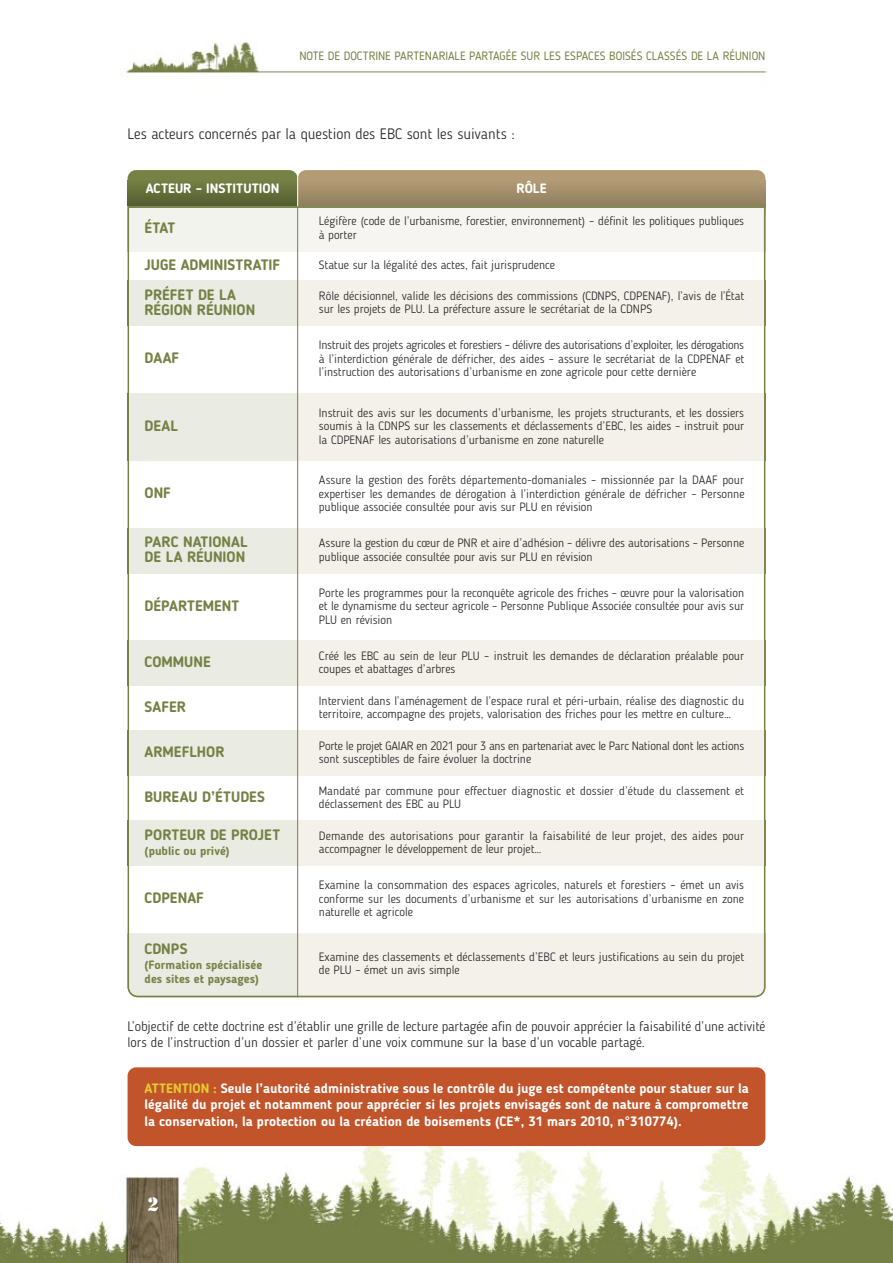
<style>
.page{position:relative;width:893px;height:1263px;background:#fff}
.page>*{position:absolute;margin:0;border:0;box-sizing:border-box;transform-origin:0 0}
.t1{font:18px "Stencil";color:#fff}
.t2{font:700 15px/29.5px "Blogger Sans";color:#758145}
.t3{font:300 15px "Blogger Sans";color:#272526}
.t4{font:700 13.5px/16.5px "Blogger Sans";color:#fff;text-align:justify}
.t5{font:300 13.5px/16.5px "Blogger Sans";color:#272526}
.t6{font:300 12px/13.5px "Blogger Sans";color:#272526}
.t7{font:12px "Blogger Sans";color:#758145}
.t8{font:700 12px/13.5px "Blogger Sans";color:#758145}
.s1{color:#e4ca32}
</style>
<div class="page">
<img style="left:0;top:41px;width:893px;height:1222px">
<div style="left:298px;top:170px;width:467px;height:51px;background:#b39c75;border-radius:9px"></div>
<div style="left:128px;top:170px;width:170px;height:51px;background:#758145;border-radius:9px"></div>
<div style="left:128px;top:1067px;width:637px;height:79px;background:#c1542a;border-radius:9px"></div>
<svg style="left:128px;top:187px;width:169px;height:19px"></svg>
<svg style="left:298px;top:181px;width:467px;height:25px"></svg>
<div style="left:128px;top:206px;width:637px;height:52px;background:#fff"></div>
<div style="left:128px;top:206px;width:637px;height:46px;background:#f7f5f1"></div>
<img style="left:129px;top:281px;width:635px;height:45px">
<hr style="left:764px;top:281px;width:1px;height:45px;background:#7f854d">
<img style="left:129px;top:393px;width:635px;height:68px">
<hr style="left:764px;top:393px;width:1px;height:68px;background:#7f854d">
<img style="left:129px;top:528px;width:635px;height:45px">
<hr style="left:764px;top:528px;width:1px;height:45px;background:#7f854d">
<img style="left:129px;top:641px;width:635px;height:45px">
<hr style="left:764px;top:641px;width:1px;height:45px;background:#7f854d">
<img style="left:129px;top:731px;width:635px;height:45px">
<hr style="left:764px;top:731px;width:1px;height:45px;background:#7f854d">
<img style="left:129px;top:821px;width:635px;height:45px">
<hr style="left:764px;top:821px;width:1px;height:45px;background:#7f854d">
<hr style="left:128px;top:281px;width:1px;height:45px;background:#758145">
<hr style="left:128px;top:393px;width:1px;height:68px;background:#758145">
<hr style="left:128px;top:528px;width:1px;height:45px;background:#758145">
<hr style="left:128px;top:641px;width:1px;height:45px;background:#758145">
<hr style="left:128px;top:731px;width:1px;height:45px;background:#758145">
<hr style="left:128px;top:821px;width:1px;height:45px;background:#758145">
<svg style="left:128px;top:933px;width:637px;height:64px;background:#eeece4"></svg>
<hr style="left:297px;top:206px;width:1px;height:791px;background:#758145">
<hr style="left:297px;top:170px;width:1px;height:36px;background:#fff">
<p class="t7" style="left:299px;top:49px;width:468px">NOTE DE DOCTRINE PARTENARIALE PARTAGÉE SUR LES ESPACES BOISÉS CLASSÉS DE LA RÉUNION</p>
<p class="t3" style="left:128px;top:125px;width:389px">Les acteurs concernés par la question des EBC sont les suivants :</p>
<p class="t4" style="left:146px;top:180px;width:135px">ACTEUR – INSTITUTION</p>
<p class="t4" style="left:516px;top:180px;width:32px">RÔLE</p>
<p class="t2" style="left:145px;top:213px;width:32px">ÉTAT</p>
<p class="t2" style="left:145px;top:250px;width:137px">JUGE ADMINISTRATIF<br>PRÉFET DE LA</p>
<p class="t2" style="left:145px;top:294px;width:112px">RÉGION RÉUNION</p>
<p class="t2" style="left:145px;top:343px;width:36px">DAAF</p>
<p class="t2" style="left:145px;top:411px;width:35px">DEAL</p>
<p class="t2" style="left:145px;top:478px;width:28px">ONF</p>
<p class="t2" style="left:145px;top:534px;width:105px;line-height:15px">PARC NATIONAL<br>DE LA RÉUNION</p>
<p class="t2" style="left:145px;top:591px;width:96px">DÉPARTEMENT</p>
<p class="t2" style="left:145px;top:647px;width:68px">COMMUNE</p>
<p class="t2" style="left:145px;top:692px;width:43px">SAFER</p>
<p class="t2" style="left:145px;top:737px;width:82px">ARMEFLHOR</p>
<p class="t2" style="left:145px;top:782px;width:122px">BUREAU D’ÉTUDES</p>
<p class="t2" style="left:145px;top:820px;width:137px">PORTEUR DE PROJET</p>
<p class="t8" style="left:145px;top:844px;width:87px">(public ou privé)</p>
<p class="t2" style="left:145px;top:883px;width:61px">CDPENAF</p>
<p class="t2" style="left:145px;top:934px;width:45px">CDNPS</p>
<p class="t8" style="left:145px;top:958px;width:119px">(Formation spécialisée des sites et paysages)</p>
<p class="t6" style="left:319px;top:214px;width:427px">Légifère (code de l’urbanisme, forestier, environnement) – définit les politiques publiques à porter</p>
<p class="t6" style="left:319px;top:258px;width:238px">Statue sur la légalité des actes, fait jurisprudence</p>
<p class="t6" style="left:319px;top:289px;width:427px">Rôle décisionnel, valide les décisions des commissions (CDNPS, CDPENAF), l’avis de l’État sur les projets de PLU. La préfecture assure le secrétariat de la CDNPS</p>
<p class="t6" style="left:319px;top:338px;width:427px;text-align:justify">Instruit des projets agricoles et forestiers – délivre des autorisations d’exploiter, les dérogations à l’interdiction générale de défricher, des aides – assure le secrétariat de la CDPENAF et l’instruction des autorisations d’urbanisme en zone agricole pour cette dernière</p>
<p class="t6" style="left:319px;top:406px;width:427px;text-align:justify">Instruit des avis sur les documents d’urbanisme, les projets structurants, et les dossiers soumis à la CDNPS sur les classements et déclassements d’EBC, les aides – instruit pour la CDPENAF les autorisations d’urbanisme en zone naturelle</p>
<p class="t6" style="left:319px;top:473px;width:427px;text-align:justify">Assure la gestion des forêts départemento-domaniales – missionnée par la DAAF pour expertiser les demandes de dérogation à l’interdiction générale de défricher – Personne publique associée consultée pour avis sur PLU en révision</p>
<p class="t6" style="left:319px;top:536px;width:427px">Assure la gestion du cœur de PNR et aire d’adhésion – délivre des autorisations – Personne publique associée consultée pour avis sur PLU en révision</p>
<p class="t6" style="left:319px;top:586px;width:427px;text-align:justify">Porte les programmes pour la reconquête agricole des friches – œuvre pour la valorisation et le dynamisme du secteur agricole – Personne Publique Associée consultée pour avis sur PLU en révision</p>
<p class="t6" style="left:319px;top:649px;width:427px">Créé les EBC au sein de leur PLU – instruit les demandes de déclaration préalable pour coupes et abattages d’arbres</p>
<p class="t6" style="left:319px;top:694px;width:427px">Intervient dans l’aménagement de l’espace rural et péri-urbain, réalise des diagnostic du territoire, accompagne des projets, valorisation des friches pour les mettre en culture…</p>
<p class="t6" style="left:319px;top:739px;width:427px">Porte le projet GAIAR en 2021 pour 3 ans en partenariat avec le Parc National dont les actions sont susceptibles de faire évoluer la doctrine</p>
<p class="t6" style="left:319px;top:784px;width:427px">Mandaté par commune pour effectuer diagnostic et dossier d’étude du classement et déclassement des EBC au PLU</p>
<p class="t6" style="left:319px;top:829px;width:427px">Demande des autorisations pour garantir la faisabilité de leur projet, des aides pour accompagner le développement de leur projet…</p>
<p class="t6" style="left:319px;top:878px;width:427px;text-align:justify">Examine la consommation des espaces agricoles, naturels et forestiers – émet un avis conforme sur les documents d’urbanisme et sur les autorisations d’urbanisme en zone naturelle et agricole</p>
<p class="t6" style="left:319px;top:949px;width:427px">Examine des classements et déclassements d’EBC et leurs justifications au sein du projet de PLU – émet un avis simple</p>
<p class="t5" style="left:128px;top:1018px;width:639px">L’objectif de cette doctrine est d’établir une grille de lecture partagée afin de pouvoir apprécier la faisabilité d’une activité lors de l’instruction d’un dossier et parler d’une voix commune sur la base d’un vocable partagé.</p>
<p class="t4" style="left:145px;top:1079px;width:606px"><span class="s1">ATTENTION :</span> Seule l’autorité administrative sous le contrôle du juge est compétente pour statuer sur la légalité du projet et notamment pour apprécier si les projets envisagés sont de nature à compromettre la conservation, la protection ou la création de boisements (CE*, 31 mars 2010, n°310774).</p>
<h1 class="t1" style="left:147px;top:1192px;width:13px">2</h1>
</div>
